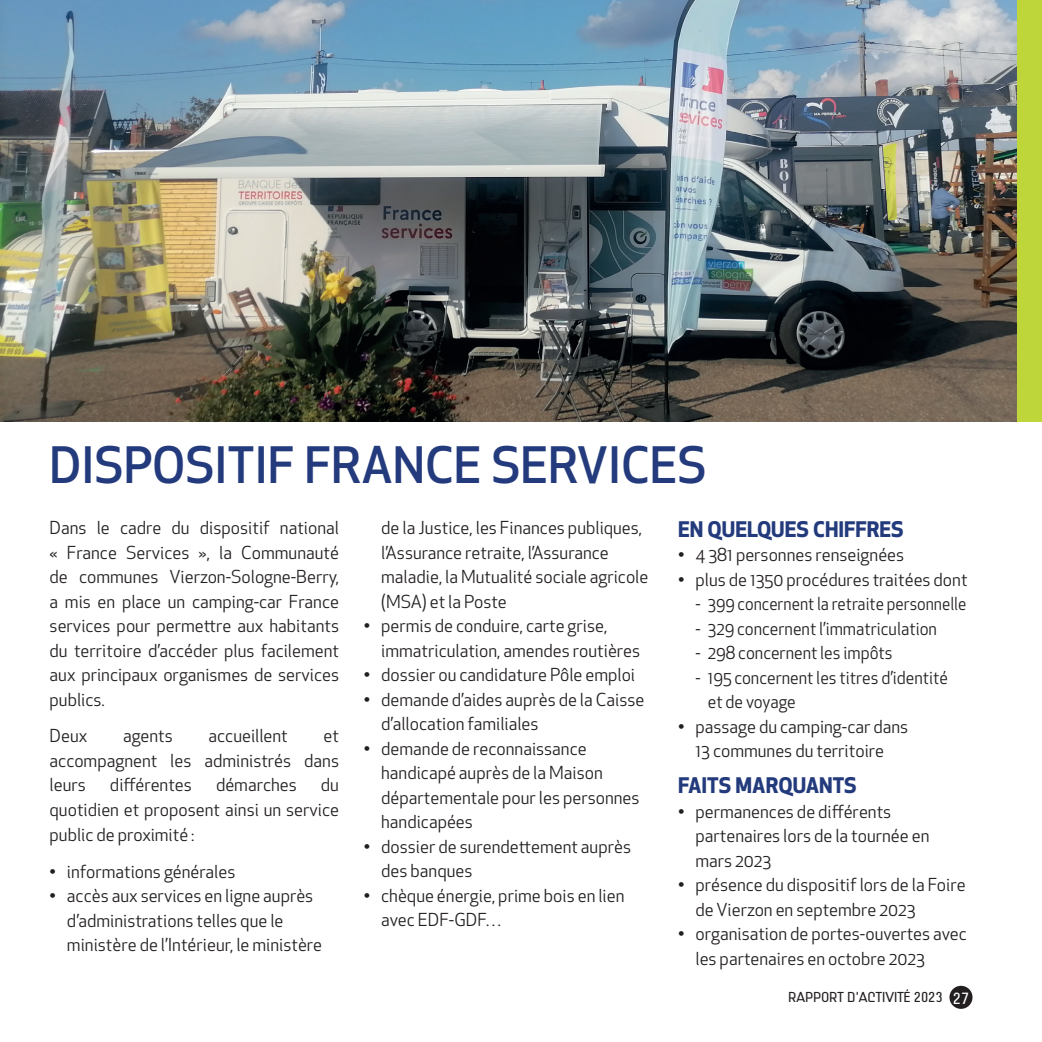
<style>
.page{position:relative;width:1042px;height:1042px;background:#fff}
.page>*{position:absolute;margin:0;border:0;box-sizing:border-box;transform-origin:0 0}
.t1{font:500 49px "Apex New";color:#233b7d}
.t2{font:700 21px "Apex New";color:#233b7d}
.t3{font:17.5px/24.5px "Apex New";color:#231f20}
.t4{font:17.5px/24.5px "Apex New";color:#231f20;scale:.96 1}
.t5{font:14px "Lindau";color:#231f20}
.s1{font-size:15.75px;color:#fff}
</style>
<div class="page">
<img style="left:0;top:0;width:1017px;height:422px">
<div style="left:1017px;top:0;width:25px;height:422px;background:#bed639"></div>
<div style="left:949px;top:986px;width:23px;height:23px;background:#231f20;border-radius:50%"></div>
<h1 class="t1" style="left:50px;top:433px;width:658px">DISPOSITIF FRANCE SERVICES</h1>
<p class="t3" style="left:50px;top:515px;width:291px;text-align:justify">Dans le cadre du dispositif national « France Services », la Communauté de communes Vierzon-Sologne-Berry, a mis en place un camping-car France services pour permettre aux habitants du territoire d’accéder plus facilement aux principaux organismes de services publics.</p>
<p class="t3" style="left:50px;top:724px;width:39px">Deux</p>
<p class="t3" style="left:123px;top:724px;width:51px">agents</p>
<p class="t3" style="left:209px;top:724px;width:81px">accueillent</p>
<p class="t3" style="left:50px;top:724px;width:291px;text-align:justify;text-indent:274px">et accompagnent les administrés dans leurs</p>
<p class="t3" style="left:110px;top:773px;width:83px">différentes</p>
<p class="t3" style="left:216px;top:773px;width:82px">démarches</p>
<p class="t3" style="left:50px;top:772px;width:291px;text-align:justify;text-indent:271px">du quotidien et proposent ainsi un service public de proximité :</p>
<p class="t3" style="left:50px;top:859px;width:187px">• informations générales</p>
<p class="t3" style="left:67px;top:884px;width:257px;text-indent:-17px">• accès aux services en ligne auprès d’administrations telles que le ministère de l’Intérieur, le ministère</p>
<p class="t3" style="left:381px;top:515px;width:269px">de la Justice, les Finances publiques, l’Assurance retraite, l’Assurance maladie, la Mutualité sociale agricole (MSA) et la Poste</p>
<p class="t3" style="left:381px;top:613px;width:260px;text-indent:-17px">• permis de conduire, carte grise, immatriculation, amendes routières</p>
<p class="t3" style="left:364px;top:662px;width:273px">• dossier ou candidature Pôle emploi</p>
<p class="t3" style="left:381px;top:687px;width:265px;text-indent:-17px">• demande d’aides auprès de la Caisse d’allocation familiales</p>
<p class="t3" style="left:381px;top:736px;width:260px;text-indent:-17px">• demande de reconnaissance handicapé auprès de la Maison départementale pour les personnes handicapées</p>
<p class="t3" style="left:381px;top:834px;width:251px;text-indent:-17px">• dossier de surendettement auprès des banques</p>
<p class="t3" style="left:381px;top:883px;width:245px;text-indent:-17px">• chèque énergie, prime bois en lien avec EDF-GDF…</p>
<p class="t2" style="left:678px;top:514px;width:227px">EN QUELQUES CHIFFRES</p>
<p class="t3" style="left:678px;top:543px;width:228px">• 4 381 personnes renseignées</p>
<p class="t3" style="left:678px;top:567px;width:291px">• plus de 1350 procédures traitées dont</p>
<p class="t4" style="left:695px;top:592px;width:284px">- 399 concernent la retraite personnelle</p>
<p class="t4" style="left:695px;top:616px;width:253px">- 329 concernent l’immatriculation</p>
<p class="t4" style="left:695px;top:641px;width:207px">- 298 concernent les impôts</p>
<p class="t4" style="left:708px;top:665px;width:252px;text-indent:-12px">- 195 concernent les titres d’identité et de voyage</p>
<p class="t3" style="left:678px;top:714px;width:232px;text-align:center">• passage du camping-car dans<br>13 communes du territoire</p>
<p class="t2" style="left:678px;top:770px;width:180px">FAITS MARQUANTS</p>
<p class="t3" style="left:695px;top:799px;width:235px;text-indent:-17px">• permanences de différents partenaires lors de la tournée en mars 2023</p>
<p class="t3" style="left:695px;top:872px;width:272px;text-indent:-17px">• présence du dispositif lors de la Foire de Vierzon en septembre 2023</p>
<p class="t3" style="left:695px;top:921px;width:273px;text-indent:-17px">• organisation de portes-ouvertes avec les partenaires en octobre 2023</p>
<p class="t5" style="left:788px;top:989px;width:182px">RAPPORT D’ACTIVITÉ 2023 <span class="s1">27</span></p>
</div>
